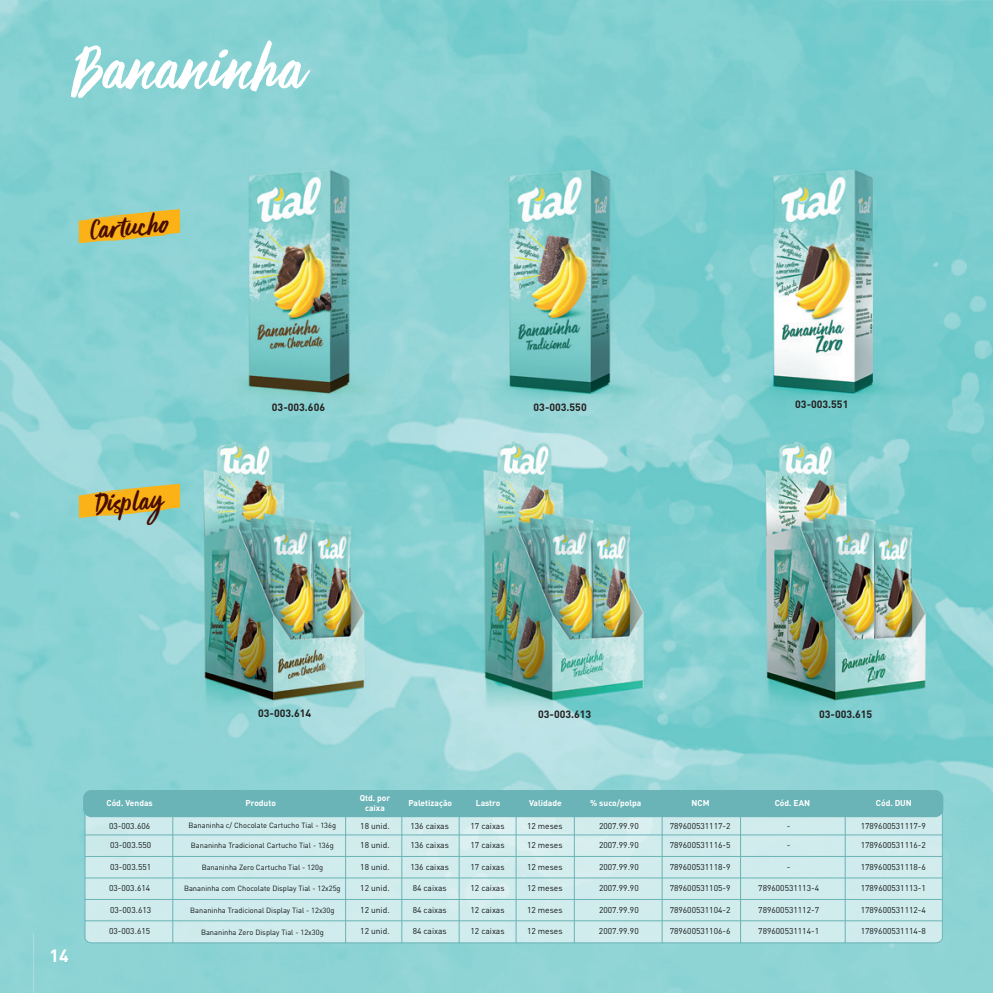
<style>
.page{position:relative;width:993px;height:993px;background:#fff}
.page>*{position:absolute;margin:0;border:0;box-sizing:border-box;transform-origin:0 0}
.t1{font:71.75px "Viva Beautiful Pro B";color:#fff}
.t2{font:31.5px "Viva Beautiful Pro B";color:#480d01}
.t3{font:700 17.5px "DINOT";color:#fff}
.t4{font:700 10.5px "DINOT";color:#231f20}
.t5{font:8.4px "DINOT";color:#111416}
.t6{font:700 8.4px/10.2px "DINOT";color:#fff;text-align:center}
.t7{font:7.52px "DINOT";color:#111416}
</style>
<div class="page">
<img style="left:0;top:60px;width:33px;height:872px">
<img style="left:33px;top:0;width:839px;height:434px">
<img style="left:872px;top:0;width:120px;height:806px">
<img style="left:33px;top:434px;width:479px;height:372px">
<img style="left:512px;top:434px;width:361px;height:355px">
<div style="left:33px;top:806px;width:60px;height:186px;background:#8ed4d5"></div>
<div style="left:933px;top:806px;width:59px;height:186px;background:#8ed4d5"></div>
<div style="left:93px;top:943px;width:840px;height:49px;background:#8ed4d5"></div>
<svg style="left:79px;top:209px;width:111px;height:34px;background:#d3bd59"></svg>
<svg style="left:79px;top:483px;width:111px;height:34px;background:#d4bd5a"></svg>
<svg style="left:84px;top:816px;width:858px;height:127px;background:#cce9ea"></svg>
<hr style="left:85px;top:898px;width:857px;height:1px;background:#6ab3b6">
<hr style="left:85px;top:920px;width:857px;height:1px;background:#6ab3b6">
<hr style="left:85px;top:877px;width:857px;height:1px;background:#6ab3b6">
<hr style="left:85px;top:855px;width:857px;height:1px;background:#6ab3b6">
<hr style="left:85px;top:834px;width:857px;height:1px;background:#6ab3b6">
<hr style="left:844px;top:791px;width:1px;height:152px;background:#6ab3b6">
<hr style="left:739px;top:791px;width:1px;height:152px;background:#6ab3b6">
<hr style="left:661px;top:791px;width:1px;height:152px;background:#6ab3b6">
<hr style="left:573px;top:791px;width:1px;height:152px;background:#6ab3b6">
<hr style="left:458px;top:791px;width:1px;height:152px;background:#6ab3b6">
<hr style="left:515px;top:791px;width:1px;height:152px;background:#6ab3b6">
<hr style="left:401px;top:791px;width:1px;height:152px;background:#6ab3b6">
<hr style="left:345px;top:791px;width:1px;height:152px;background:#6ab3b6">
<hr style="left:172px;top:791px;width:1px;height:152px;background:#6ab3b6">
<div style="left:83px;top:789px;width:860px;height:27px;background:#6ab3b6"></div>
<h1 class="t1" style="left:74px;top:20px;width:232px">Bananinha</h1>
<h2 class="t2" style="left:89px;top:209px;width:80px;rotate:-5deg">Cartucho</h2>
<h2 class="t2" style="left:94px;top:483px;width:69px;rotate:-5deg">Display</h2>
<p class="t4" style="left:272px;top:399px;width:55px">03-003.606</p>
<p class="t4" style="left:533px;top:399px;width:55px">03-003.550</p>
<p class="t4" style="left:795px;top:396px;width:55px">03-003.551</p>
<p class="t4" style="left:258px;top:706px;width:55px">03-003.614</p>
<p class="t4" style="left:538px;top:706px;width:55px">03-003.613</p>
<p class="t4" style="left:819px;top:706px;width:55px">03-003.615</p>
<p class="t6" style="left:359px;top:792px;width:32px">Qtd. por caixa</p>
<p class="t6" style="left:106px;top:797px;width:48px">Cód. Vendas</p>
<p class="t6" style="left:245px;top:797px;width:32px">Produto</p>
<p class="t6" style="left:408px;top:797px;width:45px">Paletização</p>
<p class="t6" style="left:475px;top:797px;width:26px">Lastro</p>
<p class="t6" style="left:529px;top:797px;width:34px">Validade</p>
<p class="t6" style="left:590px;top:797px;width:53px">% suco/polpa</p>
<p class="t6" style="left:691px;top:797px;width:20px">NCM</p>
<p class="t6" style="left:774px;top:797px;width:37px">Cód. EAN</p>
<p class="t6" style="left:875px;top:797px;width:38px">Cód. DUN</p>
<p class="t5" style="left:109px;top:820px;width:43px">03-003.606</p>
<p class="t7" style="left:188px;top:820px;width:149px">Bananinha c/ Chocolate Cartucho Tial - 136g</p>
<p class="t5" style="left:360px;top:820px;width:31px">18 unid.</p>
<p class="t5" style="left:410px;top:820px;width:40px">136 caixas</p>
<p class="t5" style="left:470px;top:820px;width:36px">17 caixas</p>
<p class="t5" style="left:527px;top:820px;width:37px">12 meses</p>
<p class="t5" style="left:598px;top:820px;width:41px">2007.99.90</p>
<p class="t5" style="left:669px;top:820px;width:62px">789600531117-2</p>
<p class="t5" style="left:860px;top:820px;width:67px">1789600531117-9</p>
<p class="t5" style="left:110px;top:839px;width:43px">03-003.550</p>
<p class="t7" style="left:191px;top:840px;width:144px">Bananinha Tradicional Cartucho Tial - 136g</p>
<p class="t5" style="left:360px;top:839px;width:31px">18 unid.</p>
<p class="t5" style="left:410px;top:839px;width:40px">136 caixas</p>
<p class="t5" style="left:470px;top:839px;width:36px">17 caixas</p>
<p class="t5" style="left:527px;top:839px;width:37px">12 meses</p>
<p class="t5" style="left:598px;top:839px;width:41px">2007.99.90</p>
<p class="t5" style="left:669px;top:839px;width:62px">789600531116-5</p>
<p class="t5" style="left:786px;top:839px;width:5px">-</p>
<p class="t5" style="left:860px;top:839px;width:67px">1789600531116-2</p>
<p class="t5" style="left:110px;top:861px;width:43px">03-003.551</p>
<p class="t7" style="left:202px;top:861px;width:123px">Bananinha Zero Cartucho Tial - 120g</p>
<p class="t5" style="left:360px;top:861px;width:31px">18 unid.</p>
<p class="t5" style="left:410px;top:861px;width:40px">136 caixas</p>
<p class="t5" style="left:470px;top:861px;width:36px">17 caixas</p>
<p class="t5" style="left:527px;top:861px;width:37px">12 meses</p>
<p class="t5" style="left:598px;top:861px;width:41px">2007.99.90</p>
<p class="t5" style="left:669px;top:861px;width:62px">789600531118-9</p>
<p class="t5" style="left:786px;top:861px;width:5px">-</p>
<p class="t5" style="left:860px;top:861px;width:67px">1789600531118-6</p>
<p class="t5" style="left:109px;top:882px;width:43px">03-003.614</p>
<p class="t7" style="left:184px;top:883px;width:158px">Bananinha com Chocolate Display Tial - 12x25g</p>
<p class="t5" style="left:360px;top:882px;width:31px">12 unid.</p>
<p class="t5" style="left:412px;top:882px;width:36px">84 caixas</p>
<p class="t5" style="left:470px;top:882px;width:36px">12 caixas</p>
<p class="t5" style="left:527px;top:882px;width:37px">12 meses</p>
<p class="t5" style="left:598px;top:882px;width:41px">2007.99.90</p>
<p class="t5" style="left:669px;top:882px;width:62px">789600531105-9</p>
<p class="t5" style="left:758px;top:882px;width:62px">789600531113-4</p>
<p class="t5" style="left:860px;top:882px;width:67px">1789600531113-1</p>
<p class="t5" style="left:110px;top:904px;width:43px">03-003.613</p>
<p class="t7" style="left:190px;top:904px;width:146px">Bananinha Tradicional Display Tial - 12x30g</p>
<p class="t5" style="left:360px;top:904px;width:31px">12 unid.</p>
<p class="t5" style="left:412px;top:904px;width:36px">84 caixas</p>
<p class="t5" style="left:470px;top:904px;width:36px">12 caixas</p>
<p class="t5" style="left:527px;top:904px;width:37px">12 meses</p>
<p class="t5" style="left:598px;top:904px;width:41px">2007.99.90</p>
<p class="t5" style="left:669px;top:904px;width:62px">789600531104-2</p>
<p class="t5" style="left:758px;top:904px;width:62px">789600531112-7</p>
<p class="t5" style="left:860px;top:904px;width:67px">1789600531112-4</p>
<h3 class="t3" style="left:50px;top:943px;width:21px">14</h3>
<p class="t5" style="left:109px;top:925px;width:43px">03-003.615</p>
<p class="t7" style="left:201px;top:926px;width:124px">Bananinha Zero Display Tial - 12x30g</p>
<p class="t5" style="left:360px;top:925px;width:31px">12 unid.</p>
<p class="t5" style="left:412px;top:925px;width:36px">84 caixas</p>
<p class="t5" style="left:470px;top:925px;width:36px">12 caixas</p>
<p class="t5" style="left:527px;top:925px;width:37px">12 meses</p>
<p class="t5" style="left:598px;top:925px;width:41px">2007.99.90</p>
<p class="t5" style="left:669px;top:925px;width:62px">789600531106-6</p>
<p class="t5" style="left:758px;top:925px;width:62px">789600531114-1</p>
<p class="t5" style="left:860px;top:925px;width:67px">1789600531114-8</p>
</div>
